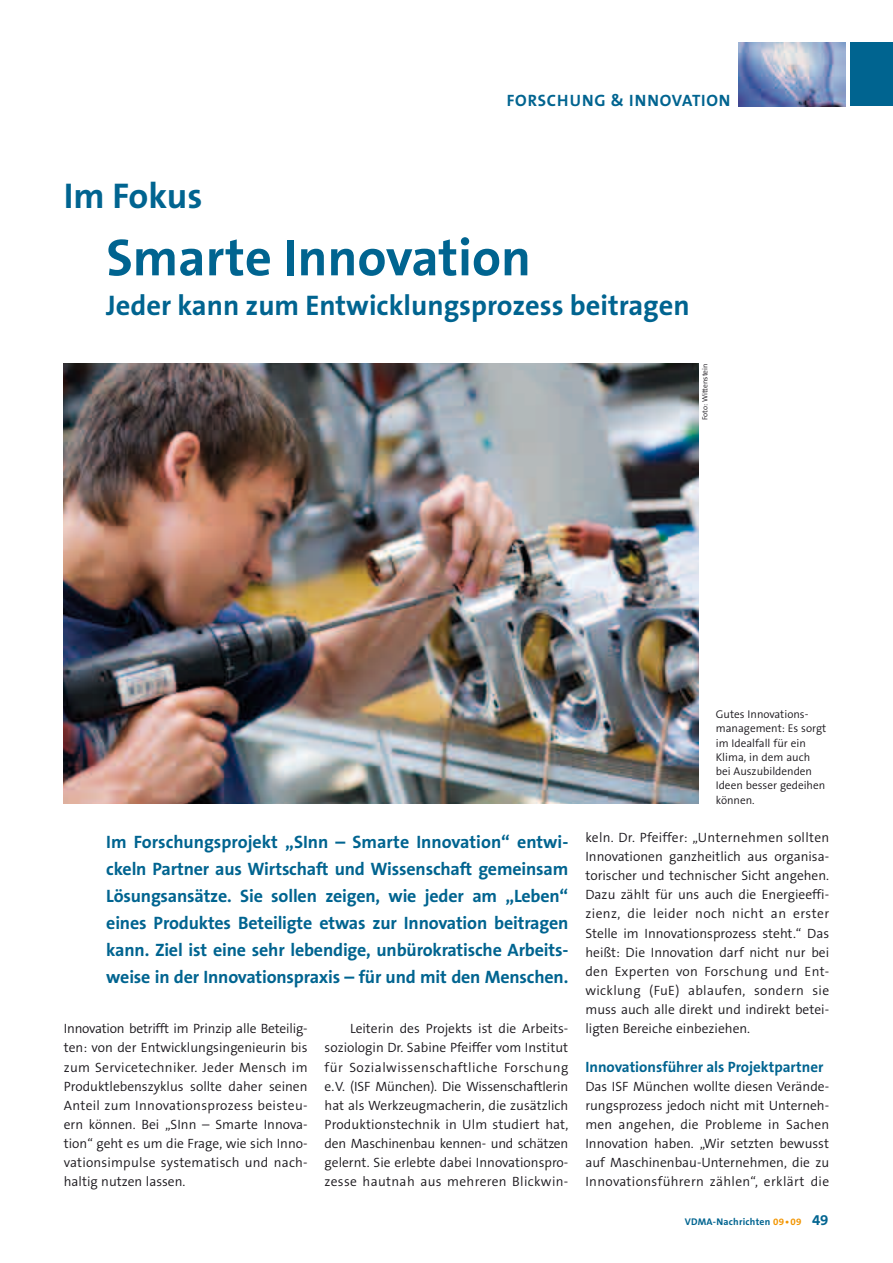
<style>
.page{position:relative;width:893px;height:1263px;background:#fff}
.page>*{position:absolute;margin:0;border:0;box-sizing:border-box;transform-origin:0 0}
.t1{font:700 52.5px "The Sans B7";color:#006490}
.t2{font:700 36px "The Sans B7";color:#006490}
.t3{font:700 28.5px "The Sans B7";color:#006490}
.t4{font:700 18px/27px "The Sans B7";letter-spacing:-.01em;color:#006490;text-align:justify}
.t5{font:700 16.5px "The Sans B7";letter-spacing:.05em;color:#006490}
.t6{font:700 15px "The Sans B7";color:#006490}
.t7{font:300 13.5px/19.2px "The Sans B4";color:#1a171c;text-align:justify}
.t8{font:300 11.25px/14.2px "The Sans B4";color:#1a171c}
.t9{font:700 9.75px "The Sans B7";letter-spacing:.025em;color:#006490}
.t10{font:300 7.5px "The Sans B4";color:#1a171c}
.s1{color:#f29500}
.s2{font-size:15px}
</style>
<div class="page">
<div style="left:850px;top:43px;width:43px;height:63px;background:#006490"></div>
<img style="left:739px;top:43px;width:106px;height:63px">
<img style="left:64px;top:364px;width:635px;height:440px">
<h2 class="t2" style="left:64px;top:177px;width:140px">Im Fokus</h2>
<p class="t5" style="left:507px;top:92px;width:225px">forschung &amp; innovation</p>
<h1 class="t1" style="left:106px;top:230px;width:426px">Smarte Innovation</h1>
<h3 class="t3" style="left:106px;top:290px;width:585px">Jeder kann zum Entwicklungsprozess beitragen</h3>
<p class="t10" style="left:701px;top:420px;width:58px;rotate:-90deg">Foto: Wittenstein</p>
<p class="t8" style="left:716px;top:708px;width:112px">Gutes Innovations&shy;management: Es sorgt im Idealfall für ein<br>Klima, in dem auch bei Auszubildenden<br>Ideen besser gedeihen können.</p>
<p class="t4" style="left:106px;top:829px;width:464px">Im Forschungsprojekt „SI nn – Smarte Innovation“ entwi&shy;ckeln Partner aus Wirtschaft und Wissenschaft gemeinsam Lösungsansätze. Sie sollen zeigen, wie jeder am „Leben“ eines Produktes Beteiligte etwas zur Innovation beitragen kann. Ziel ist eine sehr lebendige, unbürokratische Arbeits&shy;weise in der Innovationspraxis – für und mit den Menschen.</p>
<p class="t7" style="left:64px;top:1020px;width:245px">Innovation betrifft im Prinzip alle Beteilig&shy;ten: von der Entwicklungsingenieurin bis zum Servicetechniker. Jeder Mensch im Produktlebenszyklus sollte daher seinen Anteil zum Innovationsprozess beisteu&shy;ern können. Bei „SInn – Smarte Innova&shy;tion“ geht es um die Frage, wie sich Inno&shy;vationsimpulse systematisch und nach&shy;haltig nutzen lassen.</p>
<p class="t7" style="left:325px;top:1020px;width:245px;text-indent:26px">Leiterin des Projekts ist die Arbeits&shy;soziologin Dr. Sabine Pfeiffer vom Institut für Sozialwissenschaftliche Forschung e.V. (ISF München). Die Wissenschaftlerin hat als Werkzeugmacherin, die zusätzlich Produktionstechnik in Ulm studiert hat, den Maschinenbau kennen- und schätzen gelernt. Sie erlebte dabei Innovationspro&shy;zesse hautnah aus mehreren Blickwin-</p>
<p class="t7" style="left:585px;top:828px;width:245px">keln. Dr. Pfeiffer: „Unternehmen sollten Innovationen ganzheitlich aus organisa&shy;torischer und technischer Sicht angehen.<br>Dazu zählt für uns auch die Energieeffi&shy;zienz, die leider noch nicht an erster Stelle im Innovationsprozess steht.“ Das heißt: Die Innovation darf nicht nur bei den Experten von Forschung und Ent&shy;wicklung (FuE) ablaufen, sondern sie muss auch alle direkt und indirekt betei&shy;ligten Bereiche einbeziehen.</p>
<p class="t6" style="left:585px;top:1059px;width:240px">Innovationsführer als Projektpartner</p>
<p class="t7" style="left:585px;top:1077px;width:245px">Das ISF München wollte diesen Verände&shy;rungsprozess jedoch nicht mit Unterneh&shy;men angehen, die Probleme in Sachen Innovation haben. „Wir setzten bewusst auf Maschinenbau-Unternehmen, die zu Innovationsführern zählen“, erklärt die</p>
<p class="t9" style="left:685px;top:1216px;width:145px">VDMA-Nachrichten <span class="s1">09•09</span> <span class="s2">49</span></p>
</div>
